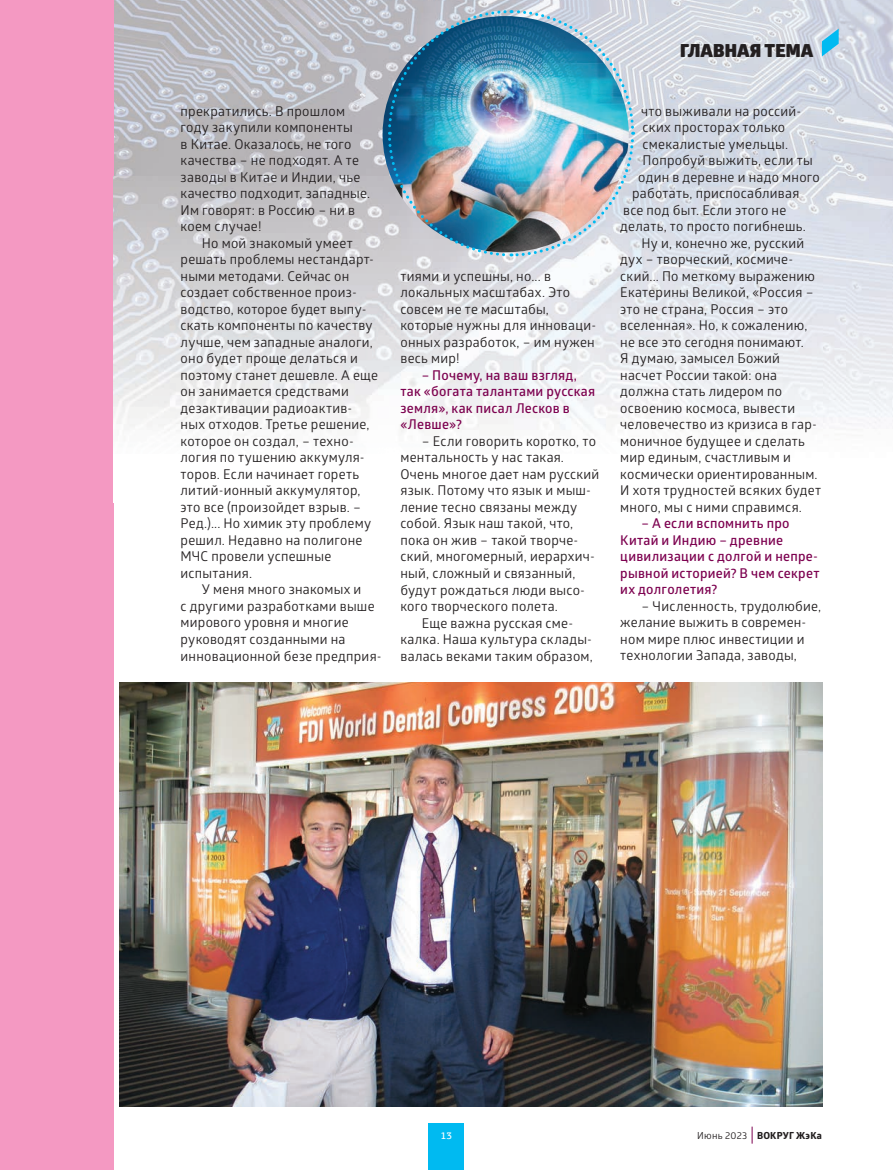
<style>
.page{position:relative;width:893px;height:1170px;background:#fff}
.page>*{position:absolute;margin:0;border:0;box-sizing:border-box;transform-origin:0 0}
.t1{font:900 18px "Glober";letter-spacing:.01em;color:#231f20}
.t2{font:13.5px/16.5px "Glober";letter-spacing:.02em;color:#231f20}
.t3{font:600 13.5px/16.5px "Glober";letter-spacing:.02em;color:#7d0250}
.t4{font:700 9.75px "Globerx";letter-spacing:.025em;color:#231f20}
.t5{font:500 9.75px "PF Agora Slab Pro";color:#fff}
.s1{font-family:"Glober";font-weight:400}
</style>
<div class="page">
<img style="left:113px;top:0;width:427px;height:176px">
<img style="left:540px;top:0;width:353px;height:176px">
<div style="left:0;top:0;width:113px;height:1169px;background:#f499c2"></div>
<img style="left:113px;top:176px;width:780px;height:257px">
<img style="left:386px;top:9px;width:250px;height:249px">
<img style="left:119px;top:682px;width:703px;height:424px">
<svg style="left:752px;top:1126px;width:1px;height:17px"></svg>
<svg style="left:822px;top:29px;width:17px;height:27px"></svg>
<div style="left:429px;top:1122px;width:35px;height:47px;background:#00baf1"></div>
<p class="t2" style="left:181px;top:102px;width:191px">прекратились. В прошлом году закупили компоненты<br>в Китае. Оказалось, не того качества – не подходят. А те заводы в Китае и Индии, чье качество подходит, западные.<br>Им говорят: в Россию – ни в коем случае!</p>
<p class="t2" style="left:181px;top:234px;width:199px;text-indent:21px">Но мой знакомый умеет решать проблемы нестандарт&shy;ными методами. Сейчас он создает собственное произ&shy;водство, которое будет выпу&shy;скать компоненты по качеству лучше, чем западные аналоги, оно будет проще делаться и поэтому станет дешевле. А еще он занимается средствами дезактивации радиоактив&shy;ных отходов. Третье решение, которое он создал, – техно&shy;логия по тушению аккумуля&shy;торов. Если начинает гореть литий-ионный аккумулятор, это все (произойдет взрыв. –<br>Ред.)... Но химик эту проблему решил. Недавно на полигоне<br>МЧС провели успешные испытания.</p>
<p class="t2" style="left:181px;top:581px;width:203px;text-indent:21px">У меня много знакомых и<br>с другими разработками выше мирового уровня и многие руководят созданными на инновационной безе предприя-</p>
<p class="t2" style="left:400px;top:267px;width:197px">тиями и успешны, но... в локальных масштабах. Это совсем не те масштабы, которые нужны для инноваци&shy;онных разработок, – им нужен весь мир!</p>
<p class="t3" style="left:400px;top:366px;width:196px;text-indent:21px">– Почему, на ваш взгляд, так «богата талантами русская земля», как писал Лесков в «Левше»?</p>
<p class="t2" style="left:422px;top:432px;width:176px">– Если говорить коротко, то</p>
<p class="t2" style="left:400px;top:449px;width:165px">ментальность у нас такая.</p>
<p class="t2" style="left:400px;top:465px;width:200px">Очень многое дает нам русский</p>
<p class="t2" style="left:400px;top:482px;width:192px">язык. Потому что язык и мыш-</p>
<p class="t2" style="left:400px;top:498px;width:178px">ление тесно связаны между</p>
<p class="t2" style="left:400px;top:515px;width:174px">собой. Язык наш такой, что,</p>
<p class="t2" style="left:400px;top:531px;width:179px">пока он жив – такой творче-</p>
<p class="t2" style="left:400px;top:548px;width:196px">ский, многомерный, иерархич-</p>
<p class="t2" style="left:400px;top:564px;width:176px">ный, сложный и связанный,</p>
<p class="t2" style="left:400px;top:581px;width:186px">будут рождаться люди высо-</p>
<p class="t2" style="left:400px;top:597px;width:159px">кого творческого полета.</p>
<p class="t2" style="left:422px;top:614px;width:153px">Еще важна русская сме-</p>
<p class="t2" style="left:400px;top:630px;width:193px">калка. Наша культура склады-</p>
<p class="t2" style="left:400px;top:647px;width:194px">валась веками таким образом,</p>
<h1 class="t1" style="left:680px;top:36px;width:135px">ГЛАВНАЯ ТЕМА</h1>
<p class="t2" style="left:641px;top:102px;width:162px">что выживали на россий-</p>
<p class="t2" style="left:643px;top:119px;width:144px">ских просторах только</p>
<p class="t2" style="left:643px;top:135px;width:147px">смекалистые умельцы.</p>
<p class="t2" style="left:643px;top:152px;width:172px">Попробуй выжить, если ты</p>
<p class="t2" style="left:638px;top:168px;width:183px">один в деревне и надо много</p>
<p class="t2" style="left:632px;top:185px;width:169px">работать, приспосабливая</p>
<p class="t2" style="left:623px;top:201px;width:165px">все под быт. Если этого не</p>
<p class="t2" style="left:620px;top:218px;width:187px">делать, то просто погибнешь.</p>
<p class="t2" style="left:642px;top:234px;width:164px">Ну и, конечно же, русский</p>
<p class="t2" style="left:620px;top:251px;width:174px">дух – творческий, космиче-</p>
<p class="t2" style="left:620px;top:267px;width:196px">ский... По меткому выражению</p>
<p class="t2" style="left:620px;top:284px;width:195px">Екатерины Великой, «Россия –</p>
<p class="t2" style="left:620px;top:300px;width:169px">это не страна, Россия – это</p>
<p class="t2" style="left:620px;top:316px;width:189px">вселенная». Но, к сожалению,</p>
<p class="t2" style="left:620px;top:333px;width:185px">не все это сегодня понимают.</p>
<p class="t2" style="left:620px;top:349px;width:161px">Я думаю, замысел Божий</p>
<p class="t2" style="left:620px;top:366px;width:158px">насчет России такой: она</p>
<p class="t2" style="left:620px;top:382px;width:163px">должна стать лидером по</p>
<p class="t2" style="left:620px;top:399px;width:177px">освоению космоса, вывести</p>
<p class="t2" style="left:620px;top:415px;width:198px">человечество из кризиса в гар-</p>
<p class="t2" style="left:620px;top:432px;width:186px">моничное будущее и сделать</p>
<p class="t2" style="left:620px;top:448px;width:172px">мир единым, счастливым и</p>
<p class="t2" style="left:620px;top:465px;width:199px">космически ориентированным.</p>
<p class="t2" style="left:620px;top:481px;width:202px">И хотя трудностей всяких будет</p>
<p class="t2" style="left:620px;top:498px;width:183px">много, мы с ними справимся.</p>
<p class="t3" style="left:620px;top:515px;width:201px;text-indent:21px">– А если вспомнить про<br>Китай и Индию – древние цивилизации с долгой и непре&shy;рывной историей? В чем секрет их долголетия?</p>
<p class="t2" style="left:620px;top:597px;width:202px;text-indent:21px">– Численность, трудолюбие, желание выжить в современ&shy;ном мире плюс инвестиции и технологии Запада, заводы,</p>
<p class="t5" style="left:441px;top:1129px;width:13px">13</p>
<p class="t4" style="left:697px;top:1128px;width:126px"><span class="s1">Июнь 2023</span> ВОКРУГ ЖэКа</p>
</div>
